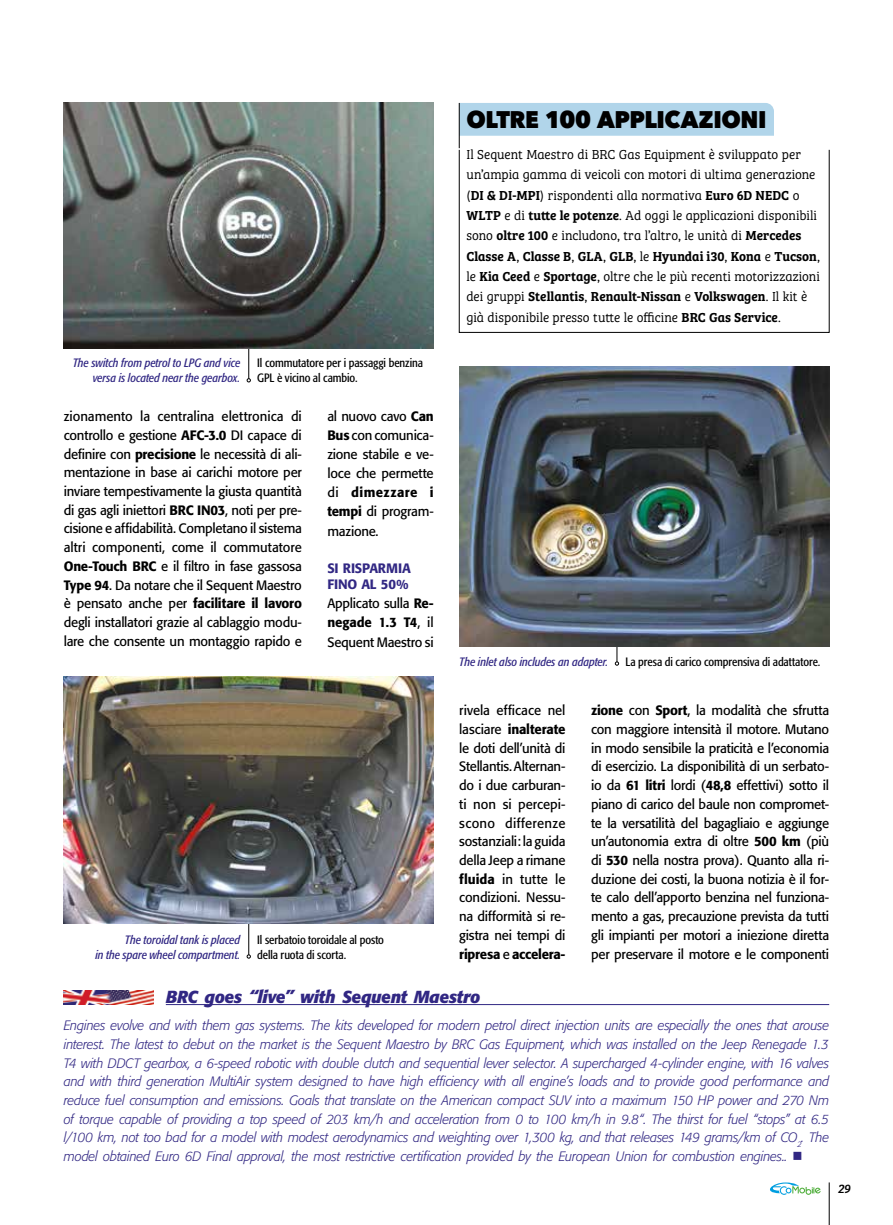
<style>
.page{position:relative;width:893px;height:1225px;background:#fff}
.page>*{position:absolute;margin:0;border:0;box-sizing:border-box;transform-origin:0 0}
.t1{font:800 24px "Avenir Next";letter-spacing:-.02em;color:#000;scale:.95 1}
.t2{font:italic 700 17.25px "Formata";letter-spacing:-.02em;color:#312783}
.t3{font:13.5px/18.8px "Formata";letter-spacing:-.02em;color:#000;text-align:justify}
.t4{font:italic 300 13.5px/18.8px "Formata";letter-spacing:-.015em;color:#312783;text-align:justify}
.t5{font:13.5px/20.4px "Bree Serif Lt";color:#000}
.t6{font:13.5px "Bree Serif Sb";color:#000}
.t7{font:500 13.5px/16px "Formata";letter-spacing:-.015em;color:#312783}
.t8{font:italic 12.75px "Bree Serif";color:#000}
.t9{font:italic condensed 12px/15px "Formata";letter-spacing:-.005em;color:#312783;text-align:right}
.t10{font:condensed 12px/15px "Formata";letter-spacing:-.005em;color:#000}
.s1{font-weight:500}
.s2{font-family:"Bree Serif Sb"}
.s3{font-family:"Bree Serif Lt"}
</style>
<div class="page">
<hr style="left:829px;top:1182px;width:1px;height:43px;background:#000">
<svg style="left:770px;top:1182px;width:51px;height:13px"></svg>
<hr style="left:617px;top:619px;width:1px;height:43px;background:#000">
<svg style="left:615px;top:661px;width:4px;height:4px"></svg>
<hr style="left:248px;top:341px;width:1px;height:38px;background:#000">
<svg style="left:247px;top:378px;width:4px;height:4px"></svg>
<img style="left:64px;top:102px;width:370px;height:247px">
<img style="left:459px;top:366px;width:370px;height:280px">
<hr style="left:166px;top:1004px;width:663px;height:1px;background:#312783">
<img style="left:64px;top:990px;width:89px;height:14px">
<div style="left:460px;top:103px;width:314px;height:33px;background:#b1d5ea"></div>
<hr style="left:459px;top:103px;width:1px;height:45px;background:#000">
<div style="left:459px;top:149px;width:371px;height:184px;border:1px solid #000"></div>
<hr style="left:248px;top:894px;width:1px;height:61px;background:#000">
<svg style="left:247px;top:954px;width:4px;height:4px"></svg>
<img style="left:64px;top:676px;width:370px;height:247px">
<p class="t9" style="left:73px;top:356px;width:169px">The switch from petrol to LPG and vice versa is located near the gearbox.</p>
<p class="t10" style="left:257px;top:356px;width:167px">Il commutatore per i passaggi benzina<br>GPL è vicino al cambio.</p>
<p class="t3" style="left:64px;top:407px;width:240px">zionamento la centralina elettronica di controllo e gestione <span class="s1">AFC-3.0</span> DI capace di definire con <span class="s1">precisione</span> le necessità di ali&shy;mentazione in base ai carichi motore per inviare tempestivamente la giusta quantità di gas agli iniettori <span class="s1">BRC IN03</span>, noti per pre&shy;cisione e affidabilità. Completano il sistema altri componenti, come il commutatore <span class="s1">One-Touch BRC</span> e il filtro in fase gassosa <span class="s1">Type 94</span>. Da notare che il Sequent Maestro è pensato anche per <span class="s1">facilitare il lavoro </span>degli installatori grazie al cablaggio modu&shy;lare che consente un montaggio rapido e</p>
<p class="t3" style="left:327px;top:407px;width:108px">al nuovo cavo <span class="s1">Can Bus</span> con comunica&shy;zione stabile e ve&shy;loce che permette di <span class="s1">dimezzare i tempi</span> di program&shy;mazione.</p>
<p class="t7" style="left:327px;top:560px;width:85px">SI RISPARMIA<br>FINO AL 50%</p>
<p class="t3" style="left:327px;top:594px;width:108px">Applicato sulla <span class="s1">Re&shy;negade 1.3 T4</span>, il Sequent Maestro si</p>
<h1 class="t1" style="left:466px;top:105px;width:318px">OLTRE 100 APPLICAZIONI</h1>
<p class="t5" style="left:466px;top:143px;width:352px">Il Sequent Maestro di BRC Gas Equipment è sviluppato per un’ampia gamma di veicoli con motori di ultima generazione (<span class="s2">DI &amp; DI-MPI</span>) rispondenti alla normativa <span class="s2">Euro 6D NEDC</span> o <span class="s2">WLTP</span> e di <span class="s2">tutte le potenze</span>. Ad oggi le applicazioni disponibili sono <span class="s2">oltre 100</span> e includono, tra l’altro, le unità di <span class="s2">Mercedes</span></p>
<p class="t6" style="left:466px;top:246px;width:355px">Classe A<span class="s3">,</span> Classe B<span class="s3">,</span> GLA<span class="s3">,</span> GLB<span class="s3">, le</span> Hyundai i30<span class="s3">,</span> Kona <span class="s3">e</span> Tucson<span class="s3">,</span></p>
<p class="t5" style="left:466px;top:265px;width:355px">le <span class="s2">Kia Ceed</span> e <span class="s2">Sportage</span>, oltre che le più recenti motorizzazioni</p>
<p class="t6" style="left:466px;top:286px;width:342px"><span class="s3">dei gruppi</span> Stellantis<span class="s3">,</span> Renault-Nissan <span class="s3">e</span> Volkswagen<span class="s3">. Il kit è</span></p>
<p class="t5" style="left:466px;top:306px;width:316px">già disponibile presso tutte le officine <span class="s2">BRC Gas Service</span>.</p>
<p class="t9" style="left:459px;top:654px;width:151px">The inlet also includes an adapter.</p>
<p class="t10" style="left:625px;top:654px;width:196px">La presa di carico comprensiva di adattatore.</p>
<p class="t3" style="left:459px;top:701px;width:108px">rivela efficace nel lasciare <span class="s1">inalterate </span>le doti dell’unità di Stellantis. Alternan&shy;do i due carburan&shy;ti non si percepi&shy;scono differenze sostanziali: la guida della Jeep a rimane <span class="s1">fluida</span> in tutte le condizioni. Nessu&shy;na difformità si re&shy;gistra nei tempi di <span class="s1">ripresa</span> e <span class="s1">accelera-</span></p>
<p class="t2" style="left:166px;top:985px;width:316px">BRC goes “live” with Sequent Maestro</p>
<p class="t4" style="left:64px;top:1016px;width:767px">Engines evolve and with them gas systems. The kits developed for modern petrol direct injection units are especially the ones that arouse interest. The latest to debut on the market is the Sequent Maestro by BRC Gas Equipment, which was installed on the Jeep Renegade 1.3<br>T4 with DDCT gearbox, a 6-speed robotic with double clutch and sequential lever selector. A supercharged 4-cylinder engine, with 16 valves and with third generation MultiAir system designed to have high efficiency with all engine’s loads and to provide good performance and reduce fuel consumption and emissions. Goals that translate on the American compact SUV into a maximum 150 HP power and 270 Nm of torque capable of providing a top speed of 203 km/h and acceleration from 0 to 100 km/h in 9.8“. The thirst for fuel “stops” at 6.5 l/100 km, not too bad for a model with modest aerodynamics and weighting over 1,300 kg, and that releases 149 grams/km of CO<sub>2</sub>. The model obtained Euro 6D Final approval, the most restrictive certification provided by the European Union for combustion engines.. ■</p>
<p class="t3" style="left:591px;top:701px;width:240px"><span class="s1">zione</span> con <span class="s1">Sport</span>, la modalità che sfrutta con maggiore intensità il motore. Mutano in modo sensibile la praticità e l’economia di esercizio. La disponibilità di un serbato&shy;io da <span class="s1">61 litri</span> lordi (<span class="s1">48,8</span> effettivi) sotto il piano di carico del baule non compromet&shy;te la versatilità del bagagliaio e aggiunge un’autonomia extra di oltre <span class="s1">500 km</span> (più di <span class="s1">530</span> nella nostra prova). Quanto alla ri&shy;duzione dei costi, la buona notizia è il for&shy;te calo dell’apporto benzina nel funziona&shy;mento a gas, precauzione prevista da tutti gli impianti per motori a iniezione diretta per preservare il motore e le componenti</p>
<p class="t9" style="left:95px;top:932px;width:146px">The toroidal tank is placed<br>in the spare wheel compartment.</p>
<p class="t10" style="left:257px;top:932px;width:128px">Il serbatoio toroidale al posto della ruota di scorta.</p>
<p class="t8" style="left:838px;top:1179px;width:14px">29</p>
</div>
